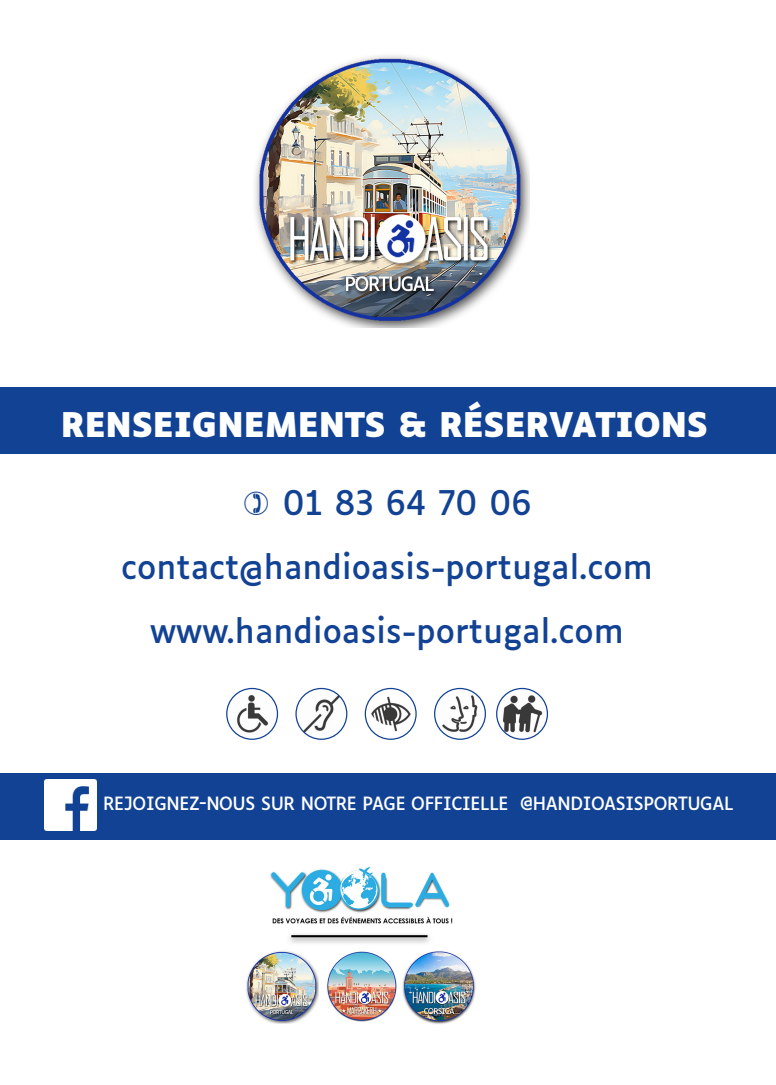
<style>
.page{position:relative;width:776px;height:1085px;background:#fff}
.page>*{position:absolute;margin:0;border:0;box-sizing:border-box;transform-origin:0 0}
.CONTACT_LAST_PAGE{font:32.5px "Luciole";color:#124294}
.TITRE_8___LAST_PAGE{font:700 32.5px "Luciole";color:#fff}
.SOUS_TITRE_3___TARIFS___FB{font:17.5px "Luciole";letter-spacing:-.02em;color:#fff}
</style>
<div class="page">
<div style="left:0;top:387px;width:776px;height:66px;background:#124294"></div>
<div style="left:0;top:773px;width:776px;height:66px;background:#124294"></div>
<img style="left:44px;top:779px;width:52px;height:51px">
<img style="left:255px;top:55px;width:274px;height:272px">
<img style="left:227px;top:688px;width:50px;height:51px;border-radius:25px">
<div style="left:226px;top:687px;width:52px;height:52px;border:1px solid #124294;border-radius:50%"></div>
<img style="left:296px;top:688px;width:51px;height:51px;border-radius:25px">
<div style="left:295px;top:687px;width:52px;height:52px;border:1px solid #124294;border-radius:50%"></div>
<img style="left:365px;top:688px;width:51px;height:51px;border-radius:25px">
<div style="left:365px;top:687px;width:52px;height:52px;border:1px solid #124294;border-radius:50%"></div>
<img style="left:435px;top:688px;width:50px;height:51px;border-radius:25px">
<div style="left:434px;top:687px;width:52px;height:52px;border:1px solid #124294;border-radius:50%"></div>
<img style="left:497px;top:688px;width:50px;height:51px;border-radius:25px">
<div style="left:496px;top:687px;width:52px;height:52px;border:1px solid #124294;border-radius:50%"></div>
<img style="left:246px;top:867px;width:230px;height:157px">
<p class="TITRE_8___LAST_PAGE" style="left:61px;top:407px;width:649px">RENSEIGNEMENTS &amp; RÉSERVATIONS</p>
<p class="CONTACT_LAST_PAGE" style="left:283px;top:473px;width:251px">01 83 64 70 06</p>
<p class="CONTACT_LAST_PAGE" style="left:121px;top:537px;width:533px">contact@handioasis-portugal.com</p>
<p class="CONTACT_LAST_PAGE" style="left:150px;top:601px;width:475px">www.handioasis-portugal.com</p>
<p class="SOUS_TITRE_3___TARIFS___FB" style="left:103px;top:787px;width:632px">REJOIGNEZ-NOUS SUR NOTRE PAGE OFFICIELLE @HANDIOASISPORTUGAL</p>
</div>
